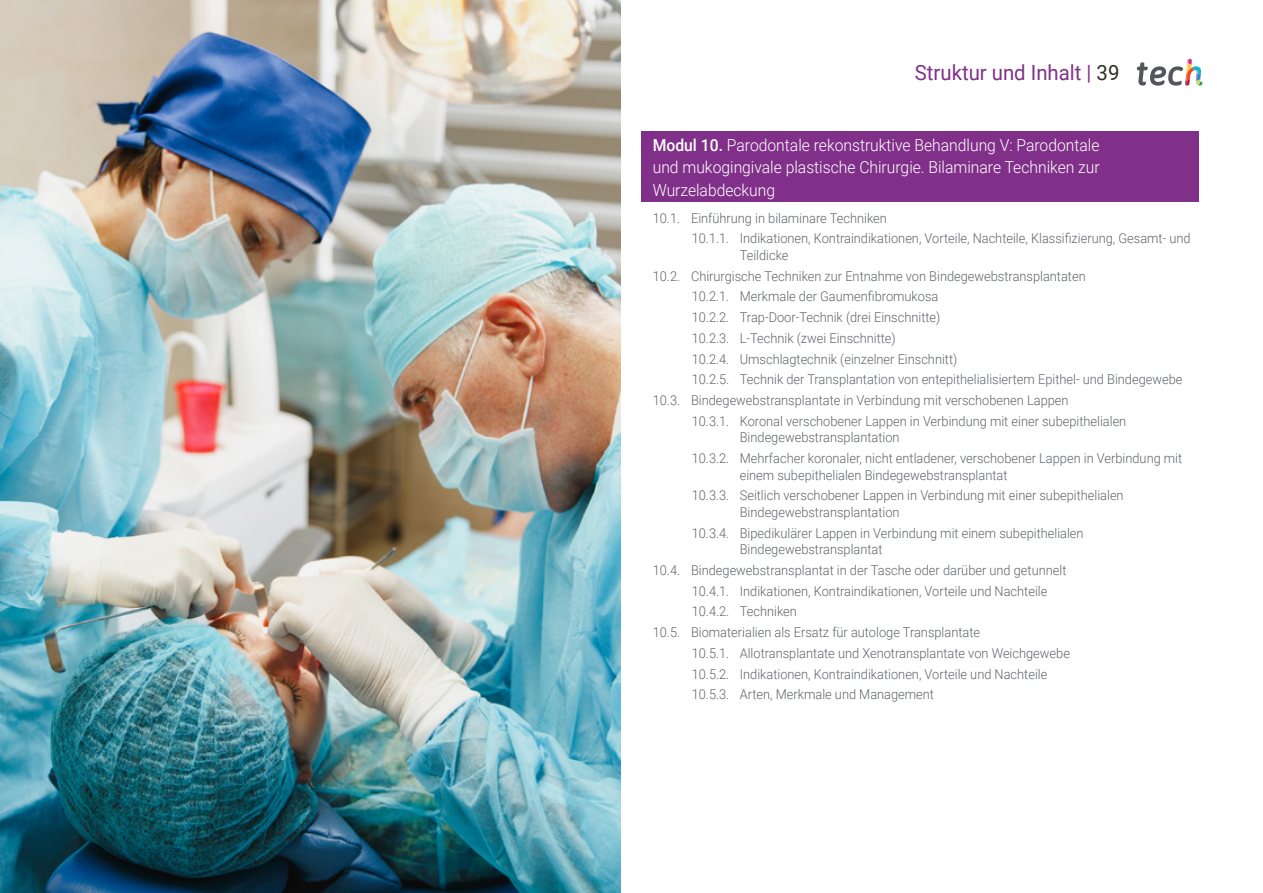
<style>
.page{position:relative;width:1263px;height:893px;background:#fff}
.page>*{position:absolute;margin:0;border:0;box-sizing:border-box;transform-origin:0 0}
.t1{font:21px "Roboto";color:#813089}
.t2{font:300 16.5px/22.5px "Roboto";color:#fff;text-align:justify;scale:.95 1}
.t3{font:300 13.5px/20.7px "Roboto";color:#61646a;scale:.95 1}
.s1{color:#312e20}
.s2{font-weight:500}
</style>
<div class="page">
<div style="left:642px;top:132px;width:557px;height:70px;background:#813089"></div>
<img style="left:0;top:0;width:621px;height:893px">
<svg style="left:1137px;top:59px;width:65px;height:27px"></svg>
<h1 class="t1" style="left:915px;top:57px;width:206px">Struktur und Inhalt | <span class="s1">39</span></h1>
<p class="t2" style="left:653px;top:133px;width:472px"><span class="s2">Modul 10.</span> Parodontale rekonstruktive Behandlung V: Parodontale und mukogingivale plastische Chirurgie. Bilaminare Techniken zur Wurzelabdeckung</p>
<p class="t3" style="left:692px;top:207px;width:527px;text-indent:-39px">10.1. Einführung in bilaminare Techniken<br>10.1.1. Indikationen, Kontraindikationen, Vorteile, Nachteile, Klassifizierung, Gesamt- und</p>
<p class="t3" style="left:740px;top:244px;width:53px">Teildicke</p>
<p class="t3" style="left:653px;top:265px;width:457px">10.2. Chirurgische Techniken zur Entnahme von Bindegewebstransplantaten</p>
<p class="t3" style="left:692px;top:286px;width:261px">10.2.1. Merkmale der Gaumenfibromukosa</p>
<p class="t3" style="left:692px;top:306px;width:263px">10.2.2. Trap-Door-Technik (drei Einschnitte)</p>
<p class="t3" style="left:692px;top:327px;width:216px">10.2.3. L-Technik (zwei Einschnitte)</p>
<p class="t3" style="left:692px;top:348px;width:281px">10.2.4. Umschlagtechnik (einzelner Einschnitt)</p>
<p class="t3" style="left:692px;top:369px;width:518px">10.2.5. Technik der Transplantation von entepithelialisiertem Epithel- und Bindegewebe</p>
<p class="t3" style="left:653px;top:389px;width:439px">10.3. Bindegewebstransplantate in Verbindung mit verschobenen Lappen</p>
<p class="t3" style="left:692px;top:410px;width:459px">10.3.1. Koronal verschobener Lappen in Verbindung mit einer subepithelialen</p>
<p class="t3" style="left:692px;top:427px;width:518px;text-indent:48px">Bindegewebstransplantation<br>10.3.2. Mehrfacher koronaler, nicht entladener, verschobener Lappen in Verbindung mit</p>
<p class="t3" style="left:692px;top:464px;width:456px;text-indent:48px">einem subepithelialen Bindegewebstransplantat<br>10.3.3. Seitlich verschobener Lappen in Verbindung mit einer subepithelialen</p>
<p class="t3" style="left:692px;top:501px;width:414px;text-indent:48px">Bindegewebstransplantation<br>10.3.4. Bipedikulärer Lappen in Verbindung mit einem subepithelialen</p>
<p class="t3" style="left:740px;top:538px;width:152px">Bindegewebstransplantat</p>
<p class="t3" style="left:653px;top:559px;width:437px">10.4. Bindegewebstransplantat in der Tasche oder darüber und getunnelt</p>
<p class="t3" style="left:692px;top:580px;width:376px">10.4.1. Indikationen, Kontraindikationen, Vorteile und Nachteile</p>
<p class="t3" style="left:692px;top:601px;width:112px">10.4.2. Techniken</p>
<p class="t3" style="left:653px;top:621px;width:346px">10.5. Biomaterialien als Ersatz für autologe Transplantate</p>
<p class="t3" style="left:692px;top:642px;width:400px">10.5.1. Allotransplantate und Xenotransplantate von Weichgewebe</p>
<p class="t3" style="left:692px;top:663px;width:376px">10.5.2. Indikationen, Kontraindikationen, Vorteile und Nachteile</p>
<p class="t3" style="left:692px;top:684px;width:257px">10.5.3. Arten, Merkmale und Management</p>
</div>
